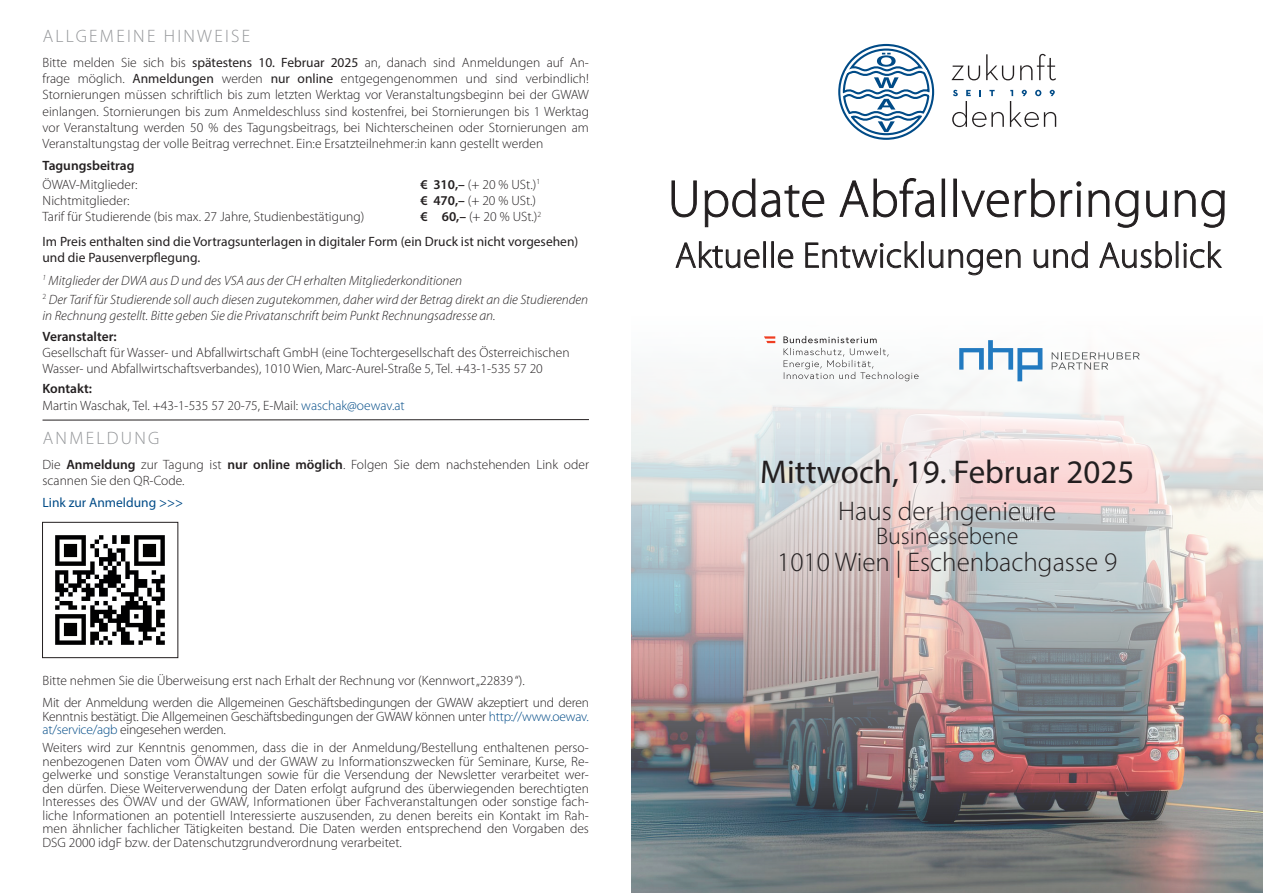
<style>
.page{position:relative;width:1263px;height:893px;background:#fff}
.page>*{position:absolute;margin:0;border:0;box-sizing:border-box;transform-origin:0 0}
.t1{font:300 52.5px "Myriad Pro";letter-spacing:.01em;color:#231f20}
.t2{font:300 36px "Myriad Pro";letter-spacing:.01em;color:#231f20}
.t3{font:33px "Myriad Pro";color:#231f20}
.t4{font:300 27px "Myriad Pro";color:#231f20}
.t5{font:300 24px "Myriad Pro";color:#231f20}
.t6{font:300 18px "Myriad Pro";letter-spacing:.13em;color:#939598}
.t7{font:300 13.5px/16.2px "Myriad Pro";color:#231f20}
.t8{font:italic 300 13.5px/22.6px "Myriad Pro";color:#231f20}
.t9{font:13.5px/24.8px "Myriad Pro";color:#231f20}
.t10{font:600 13.5px "Myriad Pro";color:#231f20}
.t11{font:13.5px "Myriad Pro";color:#004b87}
.s1{font-weight:400}
.s2{font-weight:600}
.s3{font-weight:300}
.s4{font-weight:400;font-style:normal}
.s5{color:#004b87}
</style>
<div class="page">
<img style="left:631px;top:335px;width:632px;height:558px">
<svg style="left:838px;top:43px;width:97px;height:97px"></svg>
<svg style="left:952px;top:66px;width:28px;height:14px"></svg>
<svg style="left:986px;top:54px;width:28px;height:26px"></svg>
<svg style="left:1020px;top:54px;width:36px;height:26px"></svg>
<svg style="left:952px;top:90px;width:52px;height:37px"></svg>
<svg style="left:1010px;top:90px;width:46px;height:37px"></svg>
<svg style="left:671px;top:178px;width:554px;height:98px"></svg>
<svg style="left:959px;top:340px;width:83px;height:41px"></svg>
<svg style="left:1052px;top:352px;width:88px;height:18px"></svg>
<svg style="left:783px;top:336px;width:135px;height:45px"></svg>
<svg style="left:764px;top:336px;width:11px;height:7px"></svg>
<svg style="left:42px;top:419px;width:547px;height:1px"></svg>
<img style="left:55px;top:535px;width:110px;height:110px">
<div style="left:42px;top:522px;width:136px;height:136px;border:1px solid #231f20"></div>
<h3 class="t6" style="left:43px;top:25px;width:25px">Allgemeine</h3>
<h3 class="t6" style="left:164px;top:25px;width:25px">Hinweise</h3>
<p class="t7" style="left:43px;top:54px;width:548px;text-align:justify">Bitte melden Sie sich bis <span class="s1">spätestens 10. Februar 2025</span> an, danach sind Anmeldungen auf An&shy;frage möglich. <span class="s1">Anmeldungen</span> werden <span class="s1">nur online</span> entgegengenommen und sind verbindlich!<br>Stornierungen müssen schriftlich bis zum letzten Werktag vor Veranstaltungsbeginn bei der GWAW einlangen. Stornierungen bis zum Anmeldeschluss sind kostenfrei, bei Stornierungen bis 1 Werktag vor Veranstaltung werden 50 % des Tagungsbeitrags, bei Nichterscheinen oder Stornierungen am Veranstaltungstag der volle Beitrag verrechnet. Ein:e Ersatzteilnehmer:in kann gestellt werden</p>
<p class="t10" style="left:43px;top:157px;width:93px">Tagungsbeitrag</p>
<p class="t7" style="left:43px;top:176px;width:97px">ÖWAV-Mitglieder:</p>
<p class="t7" style="left:421px;top:176px;width:121px"><span class="s2">€ 310,–</span> (+ 20 % USt.)<sup>1</sup></p>
<p class="t7" style="left:43px;top:192px;width:89px">Nichtmitglieder:</p>
<p class="t7" style="left:421px;top:192px;width:117px"><span class="s2">€ 470,–</span> (+ 20 % USt.)</p>
<p class="t7" style="left:43px;top:208px;width:323px">Tarif für Studierende (bis max. 27 Jahre, Studienbestätigung)</p>
<p class="t9" style="left:43px;top:204px;width:537px;text-indent:378px"><span class="s2">€ 60,–</span> <span class="s3">(+ 20 % USt.)</span><sup>2<br></sup>Im Preis enthalten sind die Vortragsunterlagen in digitaler Form (ein Druck ist nicht vorgesehen)</p>
<p class="t8" style="left:43px;top:246px;width:421px"><span class="s4">und die Pausenverpflegung.<br></span><sup>1</sup> Mitglieder der DWA aus D und des VSA aus der CH erhalten Mitgliederkonditionen</p>
<p class="t8" style="left:43px;top:291px;width:547px;line-height:16.2px"><sup>2</sup> Der Tarif für Studierende soll auch diesen zugutekommen, daher wird der Betrag direkt an die Studierenden in Rechnung gestellt. Bitte geben Sie die Privatanschrift beim Punkt Rechnungsadresse an.</p>
<p class="t10" style="left:43px;top:327px;width:76px">Veranstalter:</p>
<p class="t7" style="left:43px;top:344px;width:528px">Gesellschaft für Wasser- und Abfallwirtschaft GmbH (eine Tochtergesellschaft des Österreichischen<br>Wasser- und Abfallwirtschaftsverbandes), 1010 Wien, Marc-Aurel-Straße 5, Tel. +43-1-535 57 20</p>
<p class="t7" style="left:43px;top:381px;width:364px"><span class="s2">Kontakt:<br></span>Martin Waschak, Tel. +43-1-535 57 20-75, E-Mail: <span class="s5">waschak@oewav.at</span></p>
<h3 class="t6" style="left:43px;top:427px;width:118px">ANMELDUNG</h3>
<p class="t7" style="left:43px;top:456px;width:548px">Die <span class="s2">Anmeldung</span> zur Tagung ist <span class="s2">nur online möglich</span>. Folgen Sie dem nachstehenden Link oder scannen Sie den QR-Code.</p>
<p class="t11" style="left:43px;top:494px;width:142px">Link zur Anmeldung &gt;&gt;&gt;</p>
<p class="t7" style="left:43px;top:670px;width:548px;line-height:22px">Bitte nehmen Sie die Überweisung erst nach Erhalt der Rechnung vor (Kennwort „22839 “).<br>Mit der Anmeldung werden die Allgemeinen Geschäftsbedingungen der GWAW akzeptiert und deren</p>
<p class="t7" style="left:43px;top:709px;width:548px;line-height:13.5px">Kenntnis bestätigt. Die Allgemeinen Geschäftsbedingungen der GWAW können unter <span class="s5">http://www.oewav. at/service/agb</span> eingesehen werden.</p>
<p class="t7" style="left:43px;top:741px;width:548px;line-height:13.5px;text-align:justify">Weiters wird zur Kenntnis genommen, dass die in der Anmeldung/Bestellung enthaltenen perso&shy;nenbezogenen Daten vom ÖWAV und der GWAW zu Informationszwecken für Seminare, Kurse, Re&shy;gelwerke und sonstige Veranstaltungen sowie für die Versendung der Newsletter verarbeitet wer&shy;den dürfen. Diese Weiterverwendung der Daten erfolgt aufgrund des überwiegenden berechtigten Interesses des ÖWAV und der GWAW, Informationen über Fachveranstaltungen oder sonstige fach&shy;liche Informationen an potentiell Interessierte auszusenden, zu denen bereits ein Kontakt im Rah&shy;men ähnlicher fachlicher Tätigkeiten bestand. Die Daten werden entsprechend den Vorgaben des DSG 2000 idgF bzw. der Datenschutzgrundverordnung verarbeitet.</p>
<h1 class="t1" style="left:668px;top:167px;width:562px">Update Abfallverbringung</h1>
<h2 class="t2" style="left:675px;top:234px;width:547px">Aktuelle Entwicklungen und Ausblick</h2>
<h3 class="t3" style="left:760px;top:452px;width:376px">Mittwoch, 19. Februar 2025</h3>
<h3 class="t4" style="left:838px;top:495px;width:219px">Haus der Ingenieure</h3>
<h3 class="t5" style="left:876px;top:521px;width:144px">Businessebene</h3>
<h3 class="t4" style="left:777px;top:546px;width:342px">1010 Wien | Eschenbachgasse 9</h3>
</div>
